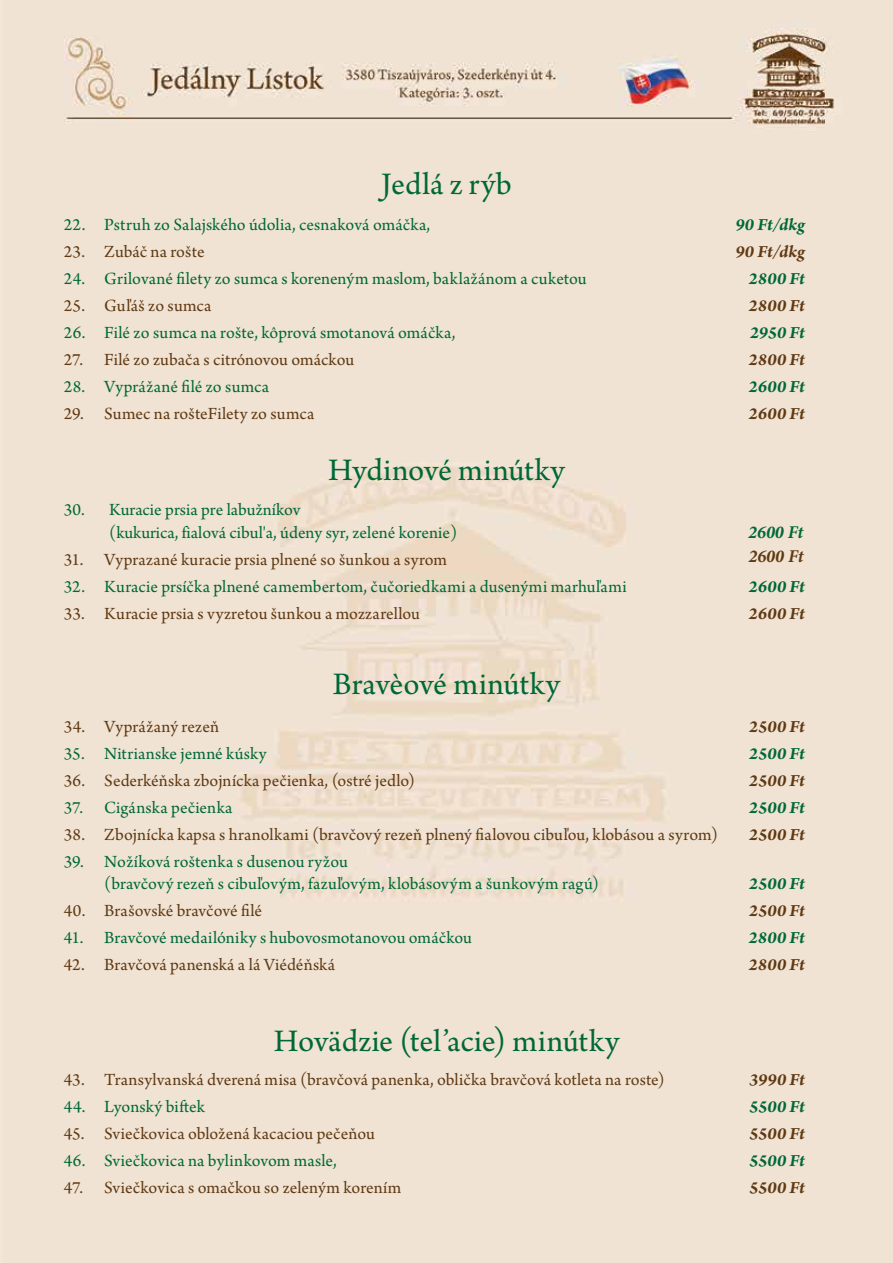
<style>
.page{position:relative;width:893px;height:1263px;background:#f0e3d3}
.page>*{position:absolute;margin:0;border:0;box-sizing:border-box;transform-origin:0 0}
.t1{font:33px "Arno Pro";color:#006838}
.t2{font:18px/22.5px "Arno Pro";letter-spacing:.005em;color:#006838}
.t3{font:18px "Arno Pro";letter-spacing:.005em;color:#603913}
.t4{font:italic 700 18px "Arno Pro";letter-spacing:.01em;color:#603913}
.t5{font:italic 700 18px "Arno Pro";letter-spacing:.01em;color:#006838}
.t6{font:italic 700 18px "Minion Pro";color:#006838}
.t7{font:italic 700 18px "Minion Pro";color:#603913}
</style>
<div class="page">
<h1 class="t1" style="left:381px;top:165px;width:132px">Jedlá z rýb</h1>
<p class="t2" style="left:64px;top:214px;width:368px">22. Pstruh zo Salajského údolia, cesnaková omáčka,</p>
<p class="t5" style="left:735px;top:214px;width:71px">90 Ft/dkg</p>
<p class="t3" style="left:64px;top:241px;width:142px">23. Zubáč na rošte</p>
<p class="t4" style="left:735px;top:241px;width:71px">90 Ft/dkg</p>
<p class="t2" style="left:64px;top:268px;width:524px">24. Grilované filety zo sumca s koreneným maslom, baklažánom a cuketou</p>
<p class="t5" style="left:748px;top:268px;width:58px">2800 Ft</p>
<p class="t3" style="left:64px;top:295px;width:149px">25. Guľáš zo sumca</p>
<p class="t4" style="left:748px;top:295px;width:58px">2800 Ft</p>
<p class="t2" style="left:64px;top:322px;width:393px">26. Filé zo sumca na rošte, kôprová smotanová omáčka,</p>
<p class="t5" style="left:750px;top:322px;width:57px">2950 Ft</p>
<p class="t3" style="left:64px;top:349px;width:292px">27. Filé zo zubača s citrónovou omáckou</p>
<p class="t4" style="left:748px;top:349px;width:58px">2800 Ft</p>
<p class="t2" style="left:64px;top:376px;width:207px">28. Vyprážané filé zo sumca</p>
<p class="t5" style="left:748px;top:376px;width:58px">2600 Ft</p>
<p class="t3" style="left:64px;top:403px;width:252px">29. Sumec na rošteFilety zo sumca</p>
<p class="t4" style="left:748px;top:403px;width:58px">2600 Ft</p>
<h1 class="t1" style="left:328px;top:451px;width:238px">Hydinové minútky</h1>
<p class="t2" style="left:109px;top:500px;width:350px;text-indent:-45px">30. Kuracie prsia pre labužníkov<br>(kukurica, fialová cibul'a, údeny syr, zelené korenie)</p>
<p class="t6" style="left:748px;top:519px;width:57px">2600 Ft</p>
<p class="t3" style="left:64px;top:549px;width:385px">31. Vyprazané kuracie prsia plnené so šunkou a syrom</p>
<p class="t7" style="left:748px;top:543px;width:57px">2600 Ft</p>
<p class="t2" style="left:64px;top:576px;width:564px">32. Kuracie prsíčka plnené camembertom, čučoriedkami a dusenými marhuľami</p>
<p class="t5" style="left:748px;top:576px;width:58px">2600 Ft</p>
<p class="t3" style="left:64px;top:603px;width:358px">33. Kuracie prsia s vyzretou šunkou a mozzarellou</p>
<p class="t4" style="left:748px;top:603px;width:58px">2600 Ft</p>
<h1 class="t1" style="left:333px;top:665px;width:229px">Bravèové minútky</h1>
<p class="t3" style="left:64px;top:716px;width:157px">34. Vyprážaný rezeň</p>
<p class="t4" style="left:749px;top:716px;width:57px">2500 Ft</p>
<p class="t2" style="left:64px;top:743px;width:204px">35. Nitrianske jemné kúsky</p>
<p class="t5" style="left:749px;top:743px;width:57px">2500 Ft</p>
<p class="t3" style="left:64px;top:770px;width:353px">36. Sederkéňska zbojnícka pečienka, (ostré jedlo)</p>
<p class="t4" style="left:749px;top:770px;width:57px">2500 Ft</p>
<p class="t2" style="left:64px;top:797px;width:170px">37. Cigánska pečienka</p>
<p class="t5" style="left:749px;top:797px;width:57px">2500 Ft</p>
<p class="t3" style="left:64px;top:824px;width:656px">38. Zbojnícka kapsa s hranolkami (bravčový rezeň plnený fialovou cibuľou, klobásou a syrom)</p>
<p class="t4" style="left:749px;top:824px;width:57px">2500 Ft</p>
<p class="t2" style="left:104px;top:851px;width:496px;text-indent:-40px">39. Nožíková roštenka s dusenou ryžou<br>(bravčový rezeň s cibuľovým, fazuľovým, klobásovým a šunkovým ragú)</p>
<p class="t5" style="left:749px;top:873px;width:57px">2500 Ft</p>
<p class="t3" style="left:64px;top:900px;width:200px">40. Brašovské bravčové filé</p>
<p class="t4" style="left:749px;top:900px;width:57px">2500 Ft</p>
<p class="t2" style="left:64px;top:927px;width:410px">41. Bravčové medailóniky s hubovosmotanovou omáčkou</p>
<p class="t5" style="left:748px;top:927px;width:58px">2800 Ft</p>
<p class="t3" style="left:64px;top:954px;width:273px">42. Bravčová panenská a lá Viédéňská</p>
<p class="t4" style="left:748px;top:954px;width:58px">2800 Ft</p>
<h1 class="t1" style="left:274px;top:1022px;width:347px">Hovädzie (tel’acie) minútky</h1>
<p class="t3" style="left:64px;top:1069px;width:602px">43. Transylvanská dverená misa (bravčová panenka, oblička bravčová kotleta na roste)</p>
<p class="t4" style="left:749px;top:1069px;width:57px">3990 Ft</p>
<p class="t2" style="left:64px;top:1096px;width:143px">44. Lyonský biftek</p>
<p class="t5" style="left:749px;top:1096px;width:57px">5500 Ft</p>
<p class="t3" style="left:64px;top:1123px;width:313px">45. Sviečkovica obložená kacaciou pečeňou</p>
<p class="t4" style="left:749px;top:1123px;width:57px">5500 Ft</p>
<p class="t2" style="left:64px;top:1150px;width:275px">46. Sviečkovica na bylinkovom masle,</p>
<p class="t5" style="left:749px;top:1150px;width:57px">5500 Ft</p>
<p class="t3" style="left:64px;top:1177px;width:339px">47. Sviečkovica s omačkou so zeleným korením</p>
<p class="t4" style="left:749px;top:1177px;width:57px">5500 Ft</p>
</div>
